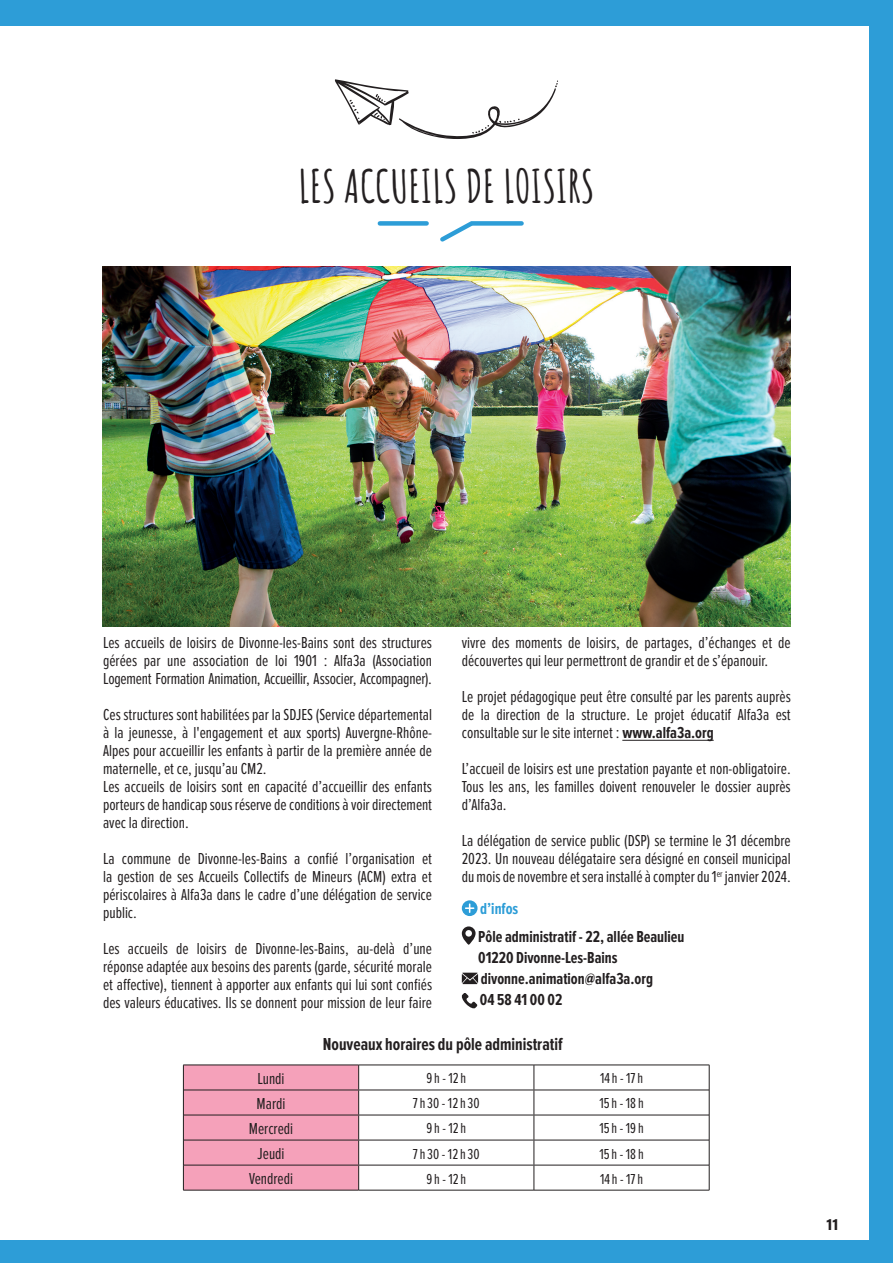
<style>
.page{position:relative;width:893px;height:1263px;background:#fff}
.page>*{position:absolute;margin:0;border:0;box-sizing:border-box;transform-origin:0 0}
.t1{font:700 45px "Amatic SC";color:#231f20}
.t2{font:700 18px "Proxima Nova Ex Cn";color:#231f20}
.t3{font:16.5px/18px "Proxima Nova Ex Cn";color:#231f20;text-align:justify}
.t4{font:700 16.5px/21px "Proxima Nova Ex Cn";color:#231f20}
.t5{font:700 16.5px "Proxima Nova Ex Cn";color:#2d9dd7}
.t6{font:16.5px "Acumin Variable Concept";color:#231f20}
.t7{font:15px "Proxima Nova Ex Cn";letter-spacing:.125em;color:#231f20}
.s1{font-weight:700}
</style>
<div class="page">
<div style="left:870px;top:0;width:23px;height:1263px;background:#2d9dd7"></div>
<div style="left:0;top:0;width:893px;height:26px;background:#2d9dd7"></div>
<div style="left:0;top:1241px;width:893px;height:22px;background:#2d9dd7"></div>
<div style="left:380px;top:221px;width:47px;height:5px;background:#2d9dd7"></div>
<svg style="left:440px;top:221px;width:84px;height:21px"></svg>
<hr style="left:622px;top:740px;width:92px;height:1px;background:#231f20">
<svg style="left:462px;top:900px;width:15px;height:16px"></svg>
<svg style="left:462px;top:926px;width:14px;height:19px"></svg>
<svg style="left:462px;top:973px;width:16px;height:11px"></svg>
<svg style="left:461px;top:993px;width:16px;height:16px"></svg>
<svg style="left:335px;top:79px;width:223px;height:60px"></svg>
<hr style="left:359px;top:1089px;width:175px;height:1px;background:#231f20">
<hr style="left:534px;top:1089px;width:175px;height:1px;background:#231f20">
<hr style="left:359px;top:1115px;width:175px;height:1px;background:#231f20">
<hr style="left:534px;top:1115px;width:175px;height:1px;background:#231f20">
<hr style="left:359px;top:1140px;width:175px;height:1px;background:#231f20">
<hr style="left:534px;top:1140px;width:175px;height:1px;background:#231f20">
<hr style="left:359px;top:1165px;width:175px;height:1px;background:#231f20">
<hr style="left:534px;top:1165px;width:175px;height:1px;background:#231f20">
<svg style="left:534px;top:1066px;width:1px;height:124px"></svg>
<hr style="left:359px;top:1065px;width:175px;height:1px;background:#231f20">
<hr style="left:534px;top:1065px;width:175px;height:1px;background:#231f20">
<svg style="left:183px;top:1065px;width:176px;height:125px;background:#ea9ab2"></svg>
<svg style="left:709px;top:1065px;width:1px;height:125px"></svg>
<hr style="left:183px;top:1190px;width:176px;height:1px;background:#231f20">
<hr style="left:359px;top:1190px;width:175px;height:1px;background:#231f20">
<hr style="left:534px;top:1190px;width:175px;height:1px;background:#231f20">
<img style="left:103px;top:266px;width:687px;height:360px">
<h1 class="t1" style="left:298px;top:152px;width:298px">LES ACCUEILS DE LOISIRS</h1>
<p class="t3" style="left:103px;top:634px;width:330px">Les accueils de loisirs de Divonne-les-Bains sont des structures gérées par une association de loi 1901 : Alfa3a (Association Logement Formation Animation, Accueillir, Associer, Accompagner).</p>
<p class="t3" style="left:103px;top:706px;width:330px;text-align:left">Ces structures sont habilitées par la SDJES (Service départemental à la jeunesse, à l'engagement et aux sports) Auvergne-Rhône-Alpes pour accueillir les enfants à partir de la première année de maternelle, et ce, jusqu’au CM2.<br>Les accueils de loisirs sont en capacité d’accueillir des enfants porteurs de handicap sous réserve de conditions à voir directement avec la direction.</p>
<p class="t3" style="left:103px;top:850px;width:330px">La commune de Divonne-les-Bains a confié l’organisation et la gestion de ses Accueils Collectifs de Mineurs (ACM) extra et périscolaires à Alfa3a dans le cadre d’une délégation de service public.</p>
<p class="t3" style="left:103px;top:940px;width:330px">Les accueils de loisirs de Divonne-les-Bains, au-delà d’une réponse adaptée aux besoins des parents (garde, sécurité morale et affective), tiennent à apporter aux enfants qui lui sont confiés des valeurs éducatives. Ils se donnent pour mission de leur faire</p>
<p class="t3" style="left:462px;top:634px;width:330px">vivre des moments de loisirs, de partages, d’échanges et de découvertes qui leur permettront de grandir et de s’épanouir.</p>
<p class="t3" style="left:462px;top:688px;width:330px">Le projet pédagogique peut être consulté par les parents auprès de la direction de la structure. Le projet éducatif Alfa3a est consultable sur le site internet : <span class="s1">www.alfa3a.org</span></p>
<p class="t3" style="left:462px;top:760px;width:330px">L’accueil de loisirs est une prestation payante et non-obligatoire.<br>Tous les ans, les familles doivent renouveler le dossier auprès d’Alfa3a.</p>
<p class="t3" style="left:462px;top:832px;width:330px">La délégation de service public (DSP) se termine le 31 décembre 2023. Un nouveau délégataire sera désigné en conseil municipal du mois de novembre et sera installé à compter du 1<sup>er</sup> janvier 2024.</p>
<p class="t5" style="left:480px;top:900px;width:40px">d’infos</p>
<p class="t4" style="left:478px;top:927px;width:208px">Pôle administratif - 22, allée Beaulieu<br>01220 Divonne-Les-Bains divonne.animation@alfa3a.org<br>04 58 41 00 02</p>
<p class="t2" style="left:323px;top:1036px;width:241px">Nouveaux horaires du pôle administratif</p>
<p class="t3" style="left:258px;top:1070px;width:29px">Lundi</p>
<p class="t7" style="left:426px;top:1071px;width:41px">9h - 12h</p>
<p class="t7" style="left:600px;top:1071px;width:44px">14h - 17h</p>
<p class="t3" style="left:257px;top:1095px;width:30px">Mardi</p>
<p class="t7" style="left:413px;top:1096px;width:68px">7h30 - 12h30</p>
<p class="t7" style="left:599px;top:1096px;width:46px">15h - 18h</p>
<p class="t3" style="left:249px;top:1120px;width:46px">Mercredi</p>
<p class="t7" style="left:426px;top:1121px;width:41px">9h - 12h</p>
<p class="t7" style="left:599px;top:1121px;width:46px">15h - 19h</p>
<p class="t3" style="left:258px;top:1145px;width:28px">Jeudi</p>
<p class="t7" style="left:413px;top:1147px;width:68px">7h30 - 12h30</p>
<p class="t7" style="left:599px;top:1147px;width:46px">15h - 18h</p>
<p class="t3" style="left:249px;top:1170px;width:46px">Vendredi</p>
<p class="t7" style="left:426px;top:1172px;width:41px">9h - 12h</p>
<p class="t7" style="left:600px;top:1172px;width:44px">14h - 17h</p>
<p class="t6" style="left:826px;top:1213px;width:14px">11</p>
</div>
